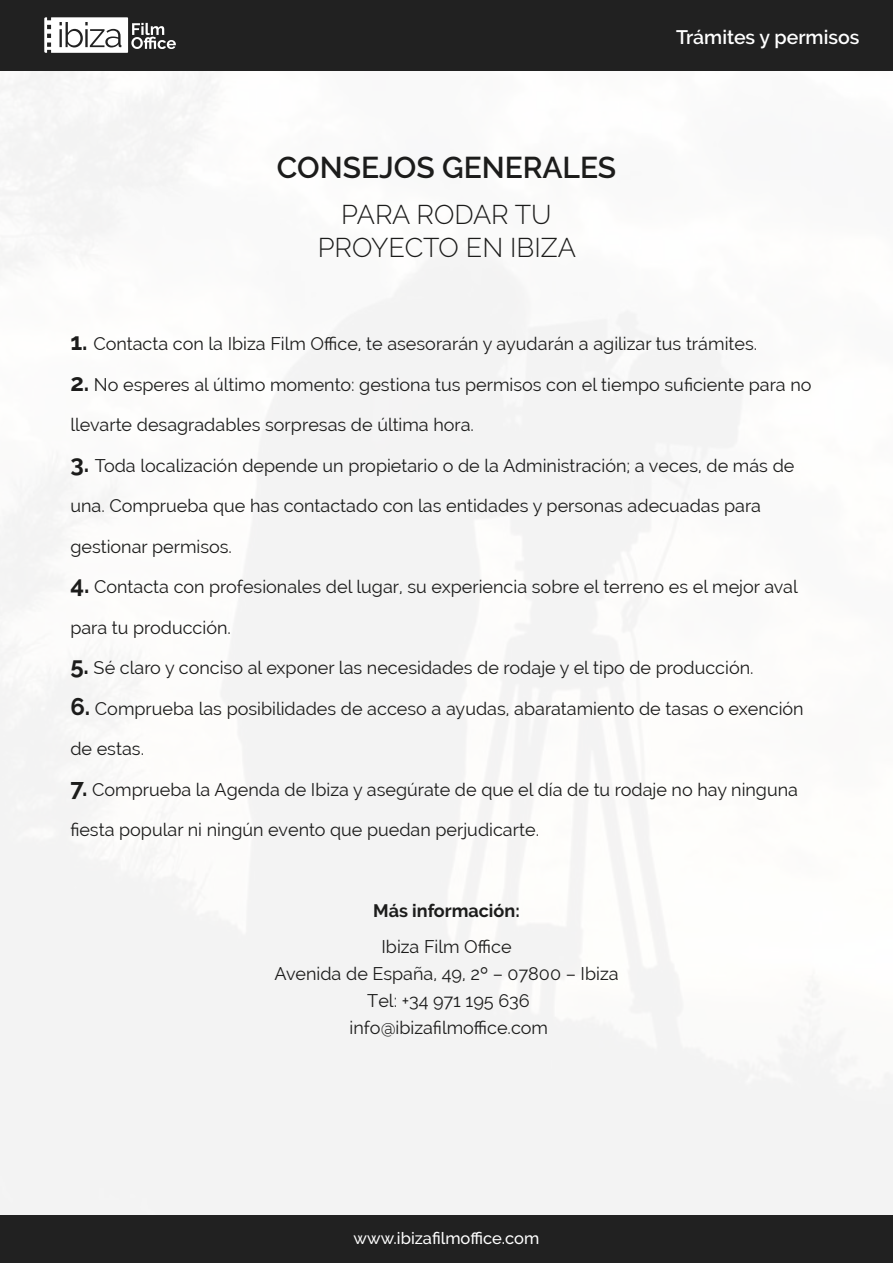
<style>
.page{position:relative;width:893px;height:1263px;background:#fff}
.page>*{position:absolute;margin:0;border:0;box-sizing:border-box;transform-origin:0 0}
.t1{font:600 30px "Raleway";color:#1c1c1b}
.t2{font:300 27px/32.4px "Raleway";color:#1c1c1b;text-align:center}
.t3{font:600 19.5px "Raleway";color:#fff}
.t4{font:18px/27px "Raleway";color:#1c1c1b;text-align:center}
.t5{font:700 18px "Raleway";color:#1c1c1b}
.t6{font:500 16.5px "Raleway";color:#fff}
.s1{font-weight:700;font-size:24px}
</style>
<div class="page">
<img style="left:0;top:70px;width:893px;height:1145px">
<div style="left:0;top:1215px;width:893px;height:48px;background:#212121"></div>
<div style="left:0;top:0;width:893px;height:70px;background:#212121"></div>
<svg style="left:44px;top:17px;width:132px;height:36px"></svg>
<h1 class="t1" style="left:277px;top:150px;width:341px">CONSEJOS GENERALES</h1>
<h2 class="t2" style="left:318px;top:198px;width:260px">PARA RODAR TU<br>PROYECTO EN IBIZA</h2>
<p class="t3" style="left:676px;top:26px;width:185px">Trámites y permisos</p>
<p class="t4" style="left:70px;top:330px;width:688px"><span class="s1">1.</span> Contacta con la Ibiza Film Office, te asesorarán y ayudarán a agilizar tus trámites.</p>
<p class="t4" style="left:70px;top:371px;width:743px"><span class="s1">2.</span> No esperes al último momento: gestiona tus permisos con el tiempo suficiente para no</p>
<p class="t4" style="left:70px;top:411px;width:405px">llevarte desagradables sorpresas de última hora.</p>
<p class="t4" style="left:70px;top:452px;width:726px"><span class="s1">3.</span> Toda localización depende un propietario o de la Administración; a veces, de más de</p>
<p class="t4" style="left:70px;top:492px;width:692px">una. Comprueba que has contactado con las entidades y personas adecuadas para</p>
<p class="t4" style="left:70px;top:533px;width:163px">gestionar permisos.</p>
<p class="t4" style="left:70px;top:573px;width:729px"><span class="s1">4.</span> Contacta con profesionales del lugar, su experiencia sobre el terreno es el mejor aval</p>
<p class="t4" style="left:70px;top:614px;width:162px">para tu producción.</p>
<p class="t4" style="left:70px;top:654px;width:685px"><span class="s1">5.</span> Sé claro y conciso al exponer las necesidades de rodaje y el tipo de producción.</p>
<p class="t4" style="left:70px;top:695px;width:735px"><span class="s1">6.</span> Comprueba las posibilidades de acceso a ayudas, abaratamiento de tasas o exención</p>
<p class="t4" style="left:70px;top:735px;width:75px">de estas.</p>
<p class="t4" style="left:70px;top:776px;width:729px"><span class="s1">7.</span> Comprueba la Agenda de Ibiza y asegúrate de que el día de tu rodaje no hay ninguna</p>
<p class="t4" style="left:70px;top:816px;width:470px">fiesta popular ni ningún evento que puedan perjudicarte.</p>
<p class="t5" style="left:373px;top:900px;width:148px">Más información:</p>
<p class="t4" style="left:274px;top:933px;width:346px">Ibiza Film Office<br>Avenida de España, 49, 2º – 07800 – Ibiza<br>Tel: +34 971 195 636 info@ibizafilmoffice.com</p>
<p class="t6" style="left:354px;top:1229px;width:187px">www.ibizafilmoffice.com</p>
</div>
